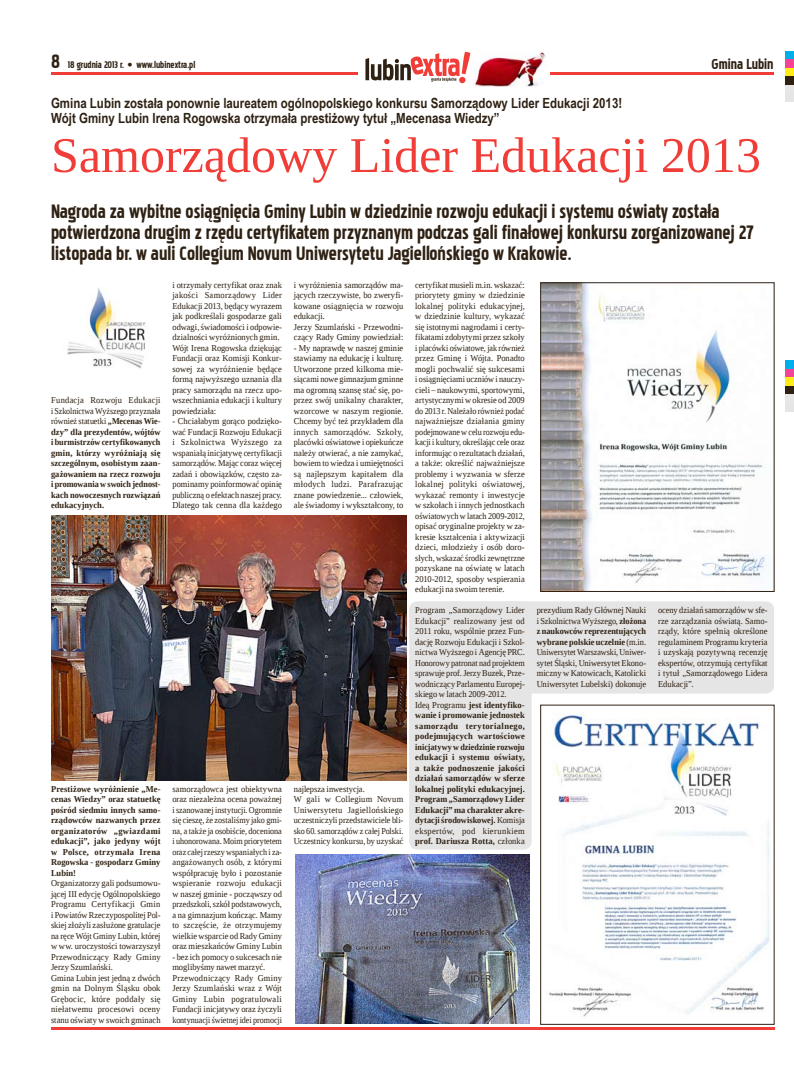
<style>
.page{position:relative;width:794px;height:1078px;background:#fff}
.page>*{position:absolute;margin:0;border:0;box-sizing:border-box;transform-origin:0 0}
.t1{font:50px "Tinos";color:#f13d37}
.t2{font:24px/21px "Pakenham";color:#2e2113}
.t3{font:18px "Pakenham";color:#2e2113}
.t4{font:700 14px/15px "Arial Narrow";color:#2e2113}
.t5{font:12px "Pakenham";color:#2e2113}
.t6{font:9px/10.5px "Tinos";letter-spacing:.005em;color:#2e2113;scale:.94 1}
.t7{font:9px/10.5px "Tinos";letter-spacing:.005em;color:#2e2113;text-align:justify;scale:.93 1}
.t8{font:700 9px/10.5px "Tinos";letter-spacing:.015em;color:#2e2113;text-align:justify;scale:.94 1}
.t9{font:700 9px/10.5px "Tinos";letter-spacing:.015em;color:#2e2113;text-align:justify;scale:.91 1}
.t10{font:9px/10.5px "Tinos";letter-spacing:.005em;color:#2e2113;text-align:justify;scale:.92 1}
.s1{font-size:24px}
.s2{font-weight:400}
.s3{font-weight:700}
</style>
<div class="page">
<svg style="left:365px;top:52px;width:105px;height:31px"></svg>
<hr style="left:51px;top:72px;width:306px;height:2px;background:#f13d37">
<hr style="left:51px;top:1027px;width:723px;height:2px;background:#f13d37">
<hr style="left:474px;top:72px;width:300px;height:2px;background:#f13d37">
<div style="left:785px;top:51px;width:9px;height:9px;background:#00afea"></div>
<div style="left:785px;top:60px;width:9px;height:8px;background:#f34497"></div>
<div style="left:785px;top:68px;width:9px;height:9px;background:#ffec18"></div>
<div style="left:785px;top:77px;width:9px;height:8px;background:#2e2113"></div>
<div style="left:785px;top:85px;width:9px;height:9px;background:#e9e7e5"></div>
<div style="left:785px;top:94px;width:9px;height:8px;background:#e6e5e5"></div>
<div style="left:785px;top:360px;width:9px;height:9px;background:#00afea"></div>
<div style="left:785px;top:369px;width:9px;height:8px;background:#f34497"></div>
<div style="left:785px;top:377px;width:9px;height:9px;background:#ffec18"></div>
<div style="left:785px;top:386px;width:9px;height:8px;background:#2e2113"></div>
<div style="left:785px;top:394px;width:9px;height:9px;background:#e9e7e5"></div>
<div style="left:785px;top:403px;width:9px;height:8px;background:#e6e5e5"></div>
<img style="left:473px;top:51px;width:77px;height:35px">
<div style="left:410px;top:601px;width:364px;height:92px;background:#e6e5e5;border-radius:9px"></div>
<div style="left:409px;top:601px;width:122px;height:248px;background:#e6e5e5;border-radius:9px"></div>
<img style="left:549px;top:713px;width:221px;height:304px">
<img style="left:51px;top:515px;width:356px;height:265px">
<img style="left:67px;top:287px;width:79px;height:82px">
<img style="left:542px;top:284px;width:225px;height:305px">
<div style="left:540px;top:282px;width:234px;height:309px;border:1px solid #2e2113"></div>
<img style="left:296px;top:854px;width:233px;height:169px">
<h3 class="t5" style="left:51px;top:59px;width:146px"><span class="s1">8</span> 18 grudnia 2013 r. • www.lubinextra.pl</h3>
<h3 class="t3" style="left:711px;top:56px;width:64px">Gmina Lubin</h3>
<h3 class="t4" style="left:51px;top:95px;width:573px">Gmina Lubin została ponownie laureatem ogólnopolskiego konkursu Samorządowy Lider Edukacji 2013!<br>Wójt Gminy Lubin Irena Rogowska otrzymała prestiżowy tytuł „Mecenasa Wiedzy”</h3>
<h1 class="t1" style="left:51px;top:123px;width:711px">Samorządowy Lider Edukacji 2013</h1>
<p class="t2" style="left:51px;top:201px;width:704px">Nagroda za wybitne osiągnięcia Gminy Lubin w dziedzinie rozwoju edukacji i systemu oświaty została potwierdzona drugim z rzędu certyfikatem przyznanym podczas gali finałowej konkursu zorganizowanej 27 listopada br. w auli Collegium Novum Uniwersytetu Jagiellońskiego w Krakowie.</p>
<p class="t9" style="left:51px;top:394px;width:122px"><span class="s2">Fundacja Rozwoju Edukacji i Szkolnictwa Wyższego przyznała również statuetki</span> „Mecenas Wie&shy;dzy” dla prezydentów, wójtów i burmistrzów certyfikowanych gmin, którzy wyróżniają się szczególnym, osobistym zaan&shy;gażowaniem na rzecz rozwoju i promowania w swoich jednost&shy;kach nowoczesnych rozwiązań edukacyjnych.</p>
<p class="t6" style="left:172px;top:279px;width:118px">i otrzymały certyfikat oraz znak jakości Samorządowy Lider<br>Edukacji 2013, będący wyrazem jak podkreślali gospodarze gali odwagi, świadomości i odpowie&shy;dzialności wyróżnionych gmin.<br>Wójt Irena Rogowska dziękując<br>Fundacji oraz Komisji Konkur&shy;sowej za wyróżnienie będące formą najwyższego uznania dla pracy samorządu na rzecz upo&shy;wszechniania edukacji i kultury powiedziała:</p>
<p class="t6" style="left:172px;top:415px;width:118px;text-align:justify">- Chciałabym gorąco podzięko&shy;wać Fundacji Rozwoju Edukacji i Szkolnictwa Wyższego za wspaniałą inicjatywę certyfikacji samorządów. Mając coraz więcej zadań i obowiązków, często za&shy;pominamy poinformować opinię publiczną o efektach naszej pracy.<br>Dlatego tak cenna dla każdego</p>
<p class="t6" style="left:294px;top:279px;width:118px">i wyróżnienia samorządów ma&shy;jących rzeczywiste, bo zweryfi&shy;kowane osiągnięcia w rozwoju edukacji.<br>Jerzy Szumlański - Przewodni&shy;czący Rady Gminy powiedział:</p>
<p class="t6" style="left:294px;top:342px;width:118px;text-align:justify">- My naprawdę w naszej gminie stawiamy na edukację i kulturę.<br>Utworzone przed kilkoma mie&shy;siącami nowe gimnazjum gminne ma ogromną szansę stać się, po&shy;przez swój unikalny charakter, wzorcowe w naszym regionie.<br>Chcemy być też przykładem dla innych samorządów. Szkoły, placówki oświatowe i opiekuńcze należy otwierać, a nie zamykać, bowiem to wiedza i umiejętności są najlepszym kapitałem dla młodych ludzi. Parafrazując znane powiedzenie... człowiek, ale świadomy i wykształcony, to</p>
<p class="t8" style="left:51px;top:783px;width:118px">Prestiżowe wyróżnienie „Me&shy;cenas Wiedzy” oraz statuetkę pośród siedmiu innych samo&shy;rządowców nazwanych przez organizatorów „gwiazdami edukacji”, jako jedyny wójt w Polsce, otrzymała Irena Rogowska - gospodarz Gminy Lubin!</p>
<p class="t6" style="left:51px;top:877px;width:118px">Organizatorzy gali podsumowu&shy;jącej III edycję Ogólnopolskiego<br>Programu Certyfikacji Gmin i Powiatów Rzeczypospolitej Pol&shy;skiej złożyli zasłużone gratulacje na ręce Wójt Gminy Lubin, której w ww. uroczystości towarzyszył<br>Przewodniczący Rady Gminy<br>Jerzy Szumlański.<br>Gmina Lubin jest jedną z dwóch gmin na Dolnym Śląsku obok<br>Grębocic, które poddały się niełatwemu procesowi oceny stanu oświaty w swoich gminach</p>
<p class="t6" style="left:172px;top:783px;width:118px;text-align:justify">samorządowca jest obiektywna oraz niezależna ocena poważnej i szanowanej instytucji. Ogromnie się cieszę, że zostaliśmy jako gmi&shy;na, a także ja osobiście, doceniona i uhonorowana. Moim priorytetem oraz całej rzeszy wspaniałych i za&shy;angażowanych osób, z którymi współpracuję było i pozostanie wspieranie rozwoju edukacji w naszej gminie - począwszy od przedszkoli, szkół podstawowych, a na gimnazjum kończąc. Mamy to szczęście, że otrzymujemy wielkie wsparcie od Rady Gminy oraz mieszkańców Gminy Lubin</p>
<p class="t6" style="left:172px;top:950px;width:118px">- bez ich pomocy o sukcesach nie moglibyśmy nawet marzyć.<br>Przewodniczący Rady Gminy<br>Jerzy Szumlański wraz z Wójt<br>Gminy Lubin pogratulowali<br>Fundacji inicjatywy oraz życzyli kontynuacji świetnej idei promocji</p>
<p class="t6" style="left:294px;top:783px;width:118px">najlepsza inwestycja.<br>W gali w Collegium Novum<br>Uniwersytetu Jagiellońskiego uczestniczyli przedstawiciele bli&shy;sko 60. samorządów z całej Polski.<br>Uczestnicy konkursu, by uzyskać</p>
<p class="t7" style="left:415px;top:279px;width:119px">certyfikat musieli m.in. wskazać: priorytety gminy w dziedzinie lokalnej polityki edukacyjnej, w dziedzinie kultury, wykazać się istotnymi nagrodami i certy&shy;fikatami zdobytymi przez szkoły i placówki oświatowe, jak również przez Gminę i Wójta. Ponadto mogli pochwalić się sukcesami i osiągnięciami uczniów i nauczy&shy;cieli – naukowymi, sportowymi, artystycznymi w okresie od 2009 do 2013 r. Należało również podać najważniejsze działania gminy podejmowane w celu rozwoju edu&shy;kacji i kultury, określając cele oraz informując o rezultatach działań, a także: określić najważniejsze problemy i wyzwania w sferze lokalnej polityki oświatowej, wykazać remonty i inwestycje w szkołach i innych jednostkach oświatowych w latach 2009-2012, opisać oryginalne projekty w za&shy;kresie kształcenia i aktywizacji dzieci, młodzieży i osób doro&shy;słych, wskazać środki zewnętrzne pozyskane na oświatę w latach 2010-2012, sposoby wspierania edukacji na swoim terenie.</p>
<p class="t8" style="left:415px;top:604px;width:118px;text-align:left"><span class="s2">Program „Samorządowy Lider<br>Edukacji” realizowany jest od<br>2011 roku, wspólnie przez Fun&shy;dację Rozwoju Edukacji i Szkol&shy;nictwa Wyższego i Agencję PRC.<br>Honorowy patronat nad projektem sprawuje prof. Jerzy Buzek, Prze&shy;wodniczący Parlamentu Europej&shy;skiego w latach 2009-2012.<br>Ideą Programu</span> jest identyfiko&shy;wanie i promowanie jednostek samorządu terytorialnego, podejmujących wartościowe inicjatywy w dziedzinie rozwoju edukacji i systemu oświaty, a także podnoszenie jakości działań samorządów w sferze lokalnej polityki edukacyjnej.<br>Program „Samorządowy Lider<br>Edukacji” ma charakter akre&shy;dytacji środowiskowej. <span class="s2">Komisja ekspertów, pod kierunkiem </span>prof. Dariusza Rotta, <span class="s2">członka</span></p>
<p class="t6" style="left:537px;top:604px;width:118px;text-align:justify">prezydium Rady Głównej Nauki i Szkolnictwa Wyższego, <span class="s3">złożona z naukowców reprezentujących wybrane polskie uczelnie</span> (m.in.<br>Uniwersytet Warszawski, Uniwer&shy;sytet Śląski, Uniwersytet Ekono&shy;miczny w Katowicach, Katolicki Uniwersytet Lubelski) dokonuje</p>
<p class="t10" style="left:658px;top:604px;width:121px">oceny działań samorządów w sfe&shy;rze zarządzania oświatą. Samo&shy;rządy, które spełnią określone regulaminem Programu kryteria i uzyskają pozytywną recenzję ekspertów, otrzymują certyfikat i tytuł „Samorządowego Lidera Edukacji”.</p>
</div>
